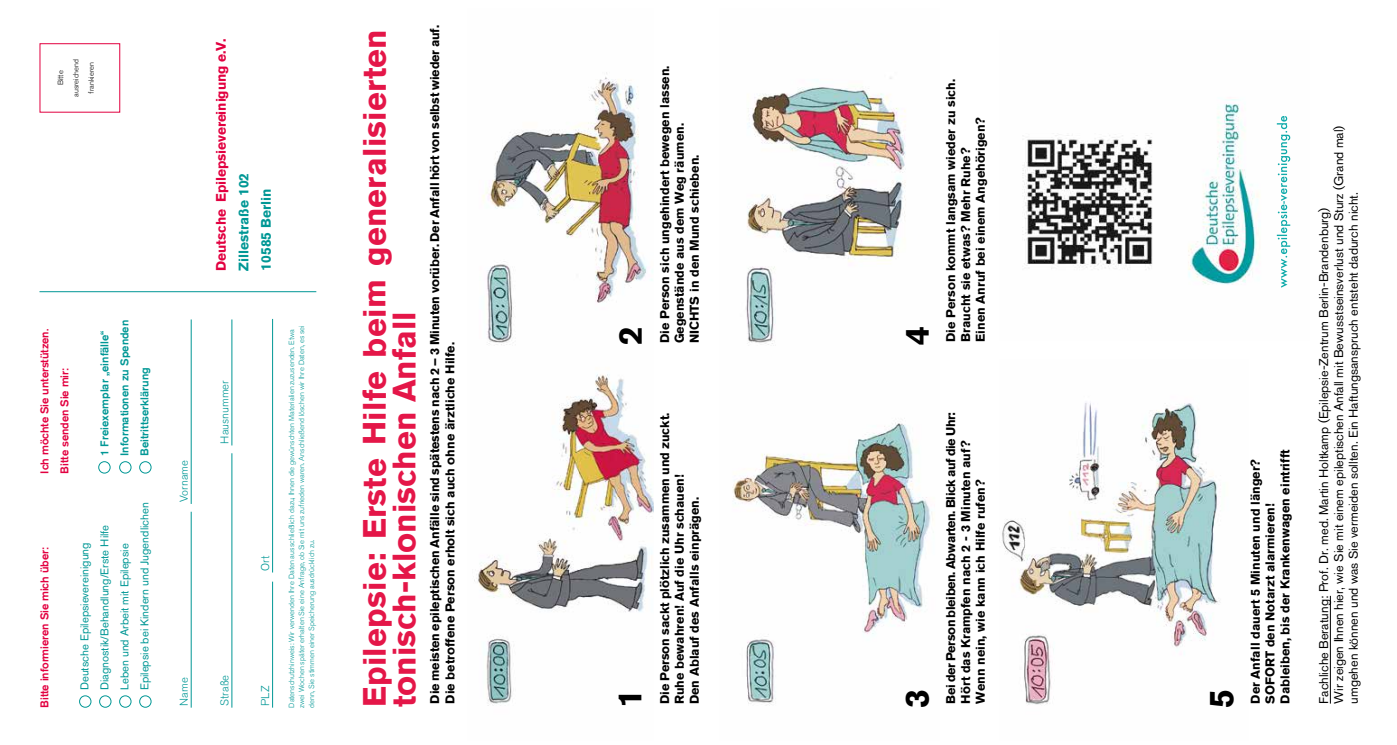
<style>
.page{position:relative;width:1397px;height:745px;background:#fff}
.page>*{position:absolute;margin:0;border:0;box-sizing:border-box;transform-origin:0 0}
.t1{font:700 33.38px "Akzidenz Grotesk BQ";color:#000}
.t2{font:700 32.12px/29.8px "Akzidenz Grotesk BQ";letter-spacing:.01em;color:#e41648}
.t3{font:700 13.75px "Akzidenz Grotesk BQ";letter-spacing:-.01em;color:#e20040}
.t4{font:700 13.75px/22.5px "Akzidenz Grotesk BQ";color:#009795}
.t5{font:700 12.62px/14.9px "Akzidenz Grotesk BQ";color:#000}
.t6{font:12.62px/14.9px "Akzidenz Grotesk BQ";color:#000}
.t7{font:11.25px/20px "Akzidenz Grotesk BQ";color:#009795}
.t8{font:500 11.25px/20px "Akzidenz Grotesk BQ";letter-spacing:-.01em;color:#e20040}
.t9{font:500 11.25px/20px "Akzidenz Grotesk BQ";color:#009795}
.t10{font:300 11.25px "Akzidenz Grotesk BQ";color:#009795}
.t11{font:300 7.5px/10px "Akzidenz Grotesk BQ";color:#009795}
.t12{font:300 7.5px/15.2px "Akzidenz Grotesk BQ";color:#000;text-align:center}
</style>
<div class="page">
<hr style="left:39px;top:291px;width:277px;height:1px;background:#009795">
<hr style="left:191px;top:511px;width:1px;height:196px;background:#009795">
<hr style="left:191px;top:319px;width:1px;height:184px;background:#009795">
<hr style="left:231px;top:453px;width:1px;height:254px;background:#009795">
<hr style="left:272px;top:319px;width:1px;height:253px;background:#009795">
<hr style="left:231px;top:319px;width:1px;height:126px;background:#009795">
<hr style="left:272px;top:581px;width:1px;height:126px;background:#009795">
<div style="left:79px;top:694px;width:12px;height:13px;border:1px solid #009795;border-radius:50%"></div>
<div style="left:139px;top:694px;width:12px;height:13px;border:1px solid #009795;border-radius:50%"></div>
<div style="left:119px;top:694px;width:12px;height:13px;border:1px solid #009795;border-radius:50%"></div>
<div style="left:99px;top:694px;width:12px;height:13px;border:1px solid #009795;border-radius:50%"></div>
<div style="left:139px;top:461px;width:12px;height:12px;border:1px solid #009795;border-radius:50%"></div>
<div style="left:119px;top:461px;width:12px;height:12px;border:1px solid #009795;border-radius:50%"></div>
<div style="left:98px;top:461px;width:13px;height:12px;border:1px solid #009795;border-radius:50%"></div>
<img style="left:474px;top:72px;width:179px;height:634px">
<img style="left:732px;top:77px;width:202px;height:557px">
<img style="left:732px;top:619px;width:73px;height:85px">
<img style="left:1002px;top:402px;width:218px;height:303px">
<img style="left:1022px;top:99px;width:269px;height:189px">
<hr style="left:1329px;top:595px;width:1px;height:108px;background:#000">
<p class="t12" style="left:53px;top:97px;width:40px;rotate:-90deg">Bitte ausreichend frankieren</p>
<p class="t8" style="left:34px;top:473px;width:146px;rotate:-90deg">Ich möchte Sie unterstützen.<br>Bitte senden Sie mir:</p>
<p class="t9" style="left:94px;top:456px;width:138px;rotate:-90deg">1 Freiexemplar „einfälle“<br>Informationen zu Spenden<br>Beitrittserklärung</p>
<p class="t8" style="left:34px;top:707px;width:162px;rotate:-90deg">Bitte informieren Sie mich über:</p>
<p class="t7" style="left:75px;top:689px;width:189px;rotate:-90deg">Deutsche Epilepsievereinigung Diagnostik/Behandlung/Erste Hilfe Leben und Arbeit mit Epilepsie Epilepsie bei Kindern und Jugendlichen</p>
<p class="t10" style="left:178px;top:501px;width:43px;rotate:-90deg">Vorname</p>
<p class="t10" style="left:178px;top:705px;width:30px;rotate:-90deg">Name</p>
<p class="t3" style="left:213px;top:270px;width:233px;rotate:-90deg">Deutsche Epilepsievereinigung e.V.</p>
<p class="t4" style="left:232px;top:270px;width:99px;rotate:-90deg">Zillestraße 102<br>10585 Berlin</p>
<p class="t10" style="left:218px;top:443px;width:65px;rotate:-90deg">Hausnummer</p>
<p class="t10" style="left:218px;top:705px;width:32px;rotate:-90deg">Straße</p>
<p class="t10" style="left:259px;top:570px;width:16px;rotate:-90deg">Ort</p>
<p class="t10" style="left:259px;top:705px;width:21px;rotate:-90deg">PLZ</p>
<p class="t11" style="left:287px;top:707px;width:384px;rotate:-90deg">Datenschutzhinweis: Wir verwenden Ihre Daten ausschließlich dazu, Ihnen die gewünschten Materialien zuzusenden. Etwa zwei Wochen später erhalten Sie eine Anfrage, ob Sie mit uns zufrieden waren. Anschließend löschen wir Ihre Daten, es sei denn, Sie stimmen einer Speicherung ausdrücklich zu.</p>
<h2 class="t2" style="left:360px;top:706px;width:679px;rotate:-90deg">Epilepsie: Erste Hilfe beim generalisierten tonisch-klonischen Anfall</h2>
<p class="t5" style="left:427px;top:703px;width:679px;line-height:15.5px;rotate:-90deg">Die meisten epileptischen Anfälle sind spätestens nach 2 – 3 Minuten vorüber. Der Anfall hört von selbst wieder auf.<br>Die betroffene Person erholt sich auch ohne ärztliche Hilfe.</p>
<p class="t5" style="left:657px;top:343px;width:279px;rotate:-90deg">Die Person sich ungehindert bewegen lassen.<br>Gegenstände aus dem Weg räumen.<br>NICHTS in den Mund schieben.</p>
<h1 class="t1" style="left:610px;top:345px;width:20px;rotate:-90deg">2</h1>
<h1 class="t1" style="left:897px;top:345px;width:20px;rotate:-90deg">4</h1>
<p class="t5" style="left:943px;top:341px;width:264px;rotate:-90deg">Die Person kommt langsam wieder zu sich.<br>Braucht sie etwas? Mehr Ruhe?<br>Einen Anruf bei einem Angehörigen?</p>
<h1 class="t1" style="left:610px;top:707px;width:20px;rotate:-90deg">1</h1>
<p class="t5" style="left:657px;top:703px;width:292px;rotate:-90deg">Die Person sackt plötzlich zusammen und zuckt.<br>Ruhe bewahren! Auf die Uhr schauen!<br>Den Ablauf des Anfalls einprägen.</p>
<p class="t5" style="left:943px;top:703px;width:293px;rotate:-90deg">Bei der Person bleiben. Abwarten. Blick auf die Uhr:<br>Hört das Krampfen nach 2 - 3 Minuten auf?<br>Wenn nein, wie kann ich Hilfe rufen?</p>
<h1 class="t1" style="left:897px;top:707px;width:20px;rotate:-90deg">3</h1>
<h1 class="t1" style="left:1202px;top:707px;width:20px;rotate:-90deg">5</h1>
<p class="t5" style="left:1247px;top:703px;width:255px;rotate:-90deg">Der Anfall dauert 5 Minuten und länger?<br>SOFORT den Notarzt alarmieren!<br>Dableiben, bis der Krankenwagen eintrifft</p>
<p class="t6" style="left:1315px;top:703px;width:579px;rotate:-90deg">Fachliche Beratung: Prof. Dr. med. Martin Holtkamp (Epilepsie-Zentrum Berlin-Brandenburg)<br>Wir zeigen Ihnen hier, wie Sie mit einem epileptischen Anfall mit Bewusstseinsverlust und Sturz (Grand mal) umgehen können und was Sie vermeiden sollten. Ein Haftungsanspruch entsteht dadurch nicht.</p>
</div>
